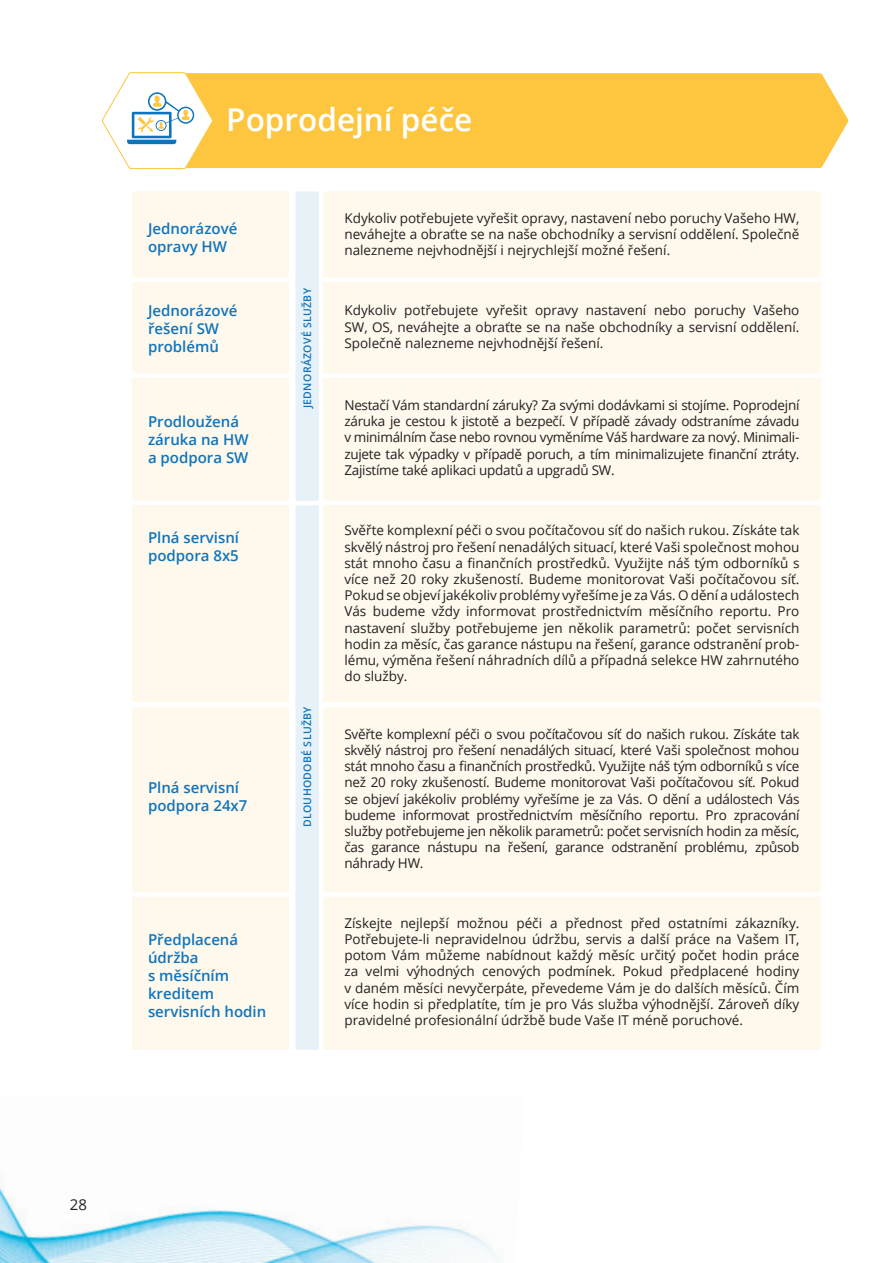
<style>
.page{position:relative;width:893px;height:1263px;background:#fff}
.page>*{position:absolute;margin:0;border:0;box-sizing:border-box;transform-origin:0 0}
.t1{font:600 31.5px "Open Sans";color:#fff}
.t2{font:600 15px/18px "Open Sans";color:#1074bc}
.t3{font:15px "Open Sans";color:#231f20}
.t4{font:13.5px/16.2px "Open Sans";color:#231f20;text-align:justify}
.t5{font:600 10.5px "Open Sans";letter-spacing:.03em;color:#1074bc}
</style>
<div class="page">
<img style="left:0;top:1183px;width:499px;height:80px">
<div style="left:214px;top:73px;width:634px;height:95px;background:#fec63f"></div>
<svg style="left:102px;top:72px;width:112px;height:97px"></svg>
<div style="left:323px;top:191px;width:498px;height:86px;background:#fef9ec;border-radius:2px"></div>
<div style="left:323px;top:282px;width:498px;height:91px;background:#fef9ec;border-radius:2px"></div>
<div style="left:323px;top:377px;width:498px;height:124px;background:#fef9ec;border-radius:2px"></div>
<div style="left:323px;top:897px;width:498px;height:153px;background:#fef9ec;border-radius:2px"></div>
<div style="left:323px;top:505px;width:498px;height:197px;background:#fef9ec;border-radius:2px"></div>
<div style="left:323px;top:707px;width:498px;height:185px;background:#fef9ec;border-radius:2px"></div>
<div style="left:132px;top:191px;width:157px;height:86px;background:#fef9ec;border-radius:2px"></div>
<div style="left:132px;top:282px;width:157px;height:91px;background:#fef9ec;border-radius:2px"></div>
<div style="left:132px;top:377px;width:157px;height:124px;background:#fef9ec;border-radius:2px"></div>
<div style="left:132px;top:897px;width:157px;height:153px;background:#fef9ec;border-radius:2px"></div>
<div style="left:132px;top:505px;width:157px;height:197px;background:#fef9ec;border-radius:2px"></div>
<div style="left:132px;top:707px;width:157px;height:185px;background:#fef9ec;border-radius:2px"></div>
<div style="left:295px;top:191px;width:24px;height:310px;background:#e7f1f8;border-radius:2px"></div>
<div style="left:295px;top:505px;width:24px;height:545px;background:#e7f1f8;border-radius:2px"></div>
<h1 class="t1" style="left:226px;top:98px;width:248px">Poprodejní péče</h1>
<p class="t2" style="left:148px;top:219px;width:91px">Jednorázové opravy HW</p>
<p class="t2" style="left:148px;top:301px;width:91px">Jednorázové řešení SW problémů</p>
<p class="t2" style="left:148px;top:412px;width:102px">Prodloužená záruka na HW a podpora SW</p>
<p class="t2" style="left:148px;top:528px;width:93px">Plná servisní podpora 8x5</p>
<p class="t2" style="left:148px;top:778px;width:101px">Plná servisní podpora 24x7</p>
<p class="t2" style="left:148px;top:930px;width:120px">Předplacená údržba<br>s měsíčním kreditem servisních hodin</p>
<p class="t5" style="left:300px;top:408px;width:122px;rotate:-90deg">JEDNORÁZOVÉ SLUŽBY</p>
<p class="t5" style="left:300px;top:827px;width:122px;rotate:-90deg">DLOUHODOBÉ SLUŽBY</p>
<p class="t4" style="left:344px;top:210px;width:456px">Kdykoliv potřebujete vyřešit opravy, nastavení nebo poruchy Vašeho HW, neváhejte a obraťte se na naše obchodníky a servisní oddělení. Společně nalezneme nejvhodnější i nejrychlejší možné řešení.</p>
<p class="t4" style="left:344px;top:302px;width:456px">Kdykoliv potřebujete vyřešit opravy nastavení nebo poruchy Vašeho SW, OS, neváhejte a obraťte se na naše obchodníky a servisní oddělení.<br>Společně nalezneme nejvhodnější řešení.</p>
<p class="t4" style="left:344px;top:397px;width:456px">Nestačí Vám standardní záruky? Za svými dodávkami si stojíme. Poprodejní záruka je cestou k jistotě a bezpečí. V případě závady odstraníme závadu v minimálním čase nebo rovnou vyměníme Váš hardware za nový. Minimali&shy;zujete tak výpadky v případě poruch, a tím minimalizujete finanční ztráty.<br>Zajistíme také aplikaci updatů a upgradů SW.</p>
<p class="t4" style="left:344px;top:522px;width:456px">Svěřte komplexní péči o svou počítačovou síť do našich rukou. Získáte tak skvělý nástroj pro řešení nenadálých situací, které Vaši společnost mohou stát mnoho času a finančních prostředků. Využijte náš tým odborníků s více než 20 roky zkušeností. Budeme monitorovat Vaši počítačovou síť.<br>Pokud se objeví jakékoliv problémy vyřešíme je za Vás. O dění a událostech Vás budeme vždy informovat prostřednictvím měsíčního reportu. Pro nastavení služby potřebujeme jen několik parametrů: počet servisních hodin za měsíc, čas garance nástupu na řešení, garance odstranění prob&shy;lému, výměna řešení náhradních dílů a případná selekce HW zahrnutého do služby.</p>
<p class="t4" style="left:344px;top:725px;width:456px">Svěřte komplexní péči o svou počítačovou síť do našich rukou. Získáte tak skvělý nástroj pro řešení nenadálých situací, které Vaši společnost mohou stát mnoho času a finančních prostředků. Využijte náš tým odborníků s více než 20 roky zkušeností. Budeme monitorovat Vaši počítačovou síť. Pokud se objeví jakékoliv problémy vyřešíme je za Vás. O dění a událostech Vás budeme informovat prostřednictvím měsíčního reportu. Pro zpracování služby potřebujeme jen několik parametrů: počet servisních hodin za měsíc, čas garance nástupu na řešení, garance odstranění problému, způsob náhrady HW.</p>
<p class="t4" style="left:344px;top:914px;width:456px">Získejte nejlepší možnou péči a přednost před ostatními zákazníky.<br>Potřebujete-li nepravidelnou údržbu, servis a další práce na Vašem IT, potom Vám můžeme nabídnout každý měsíc určitý počet hodin práce za velmi výhodných cenových podmínek. Pokud předplacené hodiny v daném měsíci nevyčerpáte, převedeme Vám je do dalších měsíců. Čím více hodin si předplatíte, tím je pro Vás služba výhodnější. Zároveň díky pravidelné profesionální údržbě bude Vaše IT méně poruchové.</p>
<p class="t3" style="left:70px;top:1194px;width:19px">28</p>
</div>
